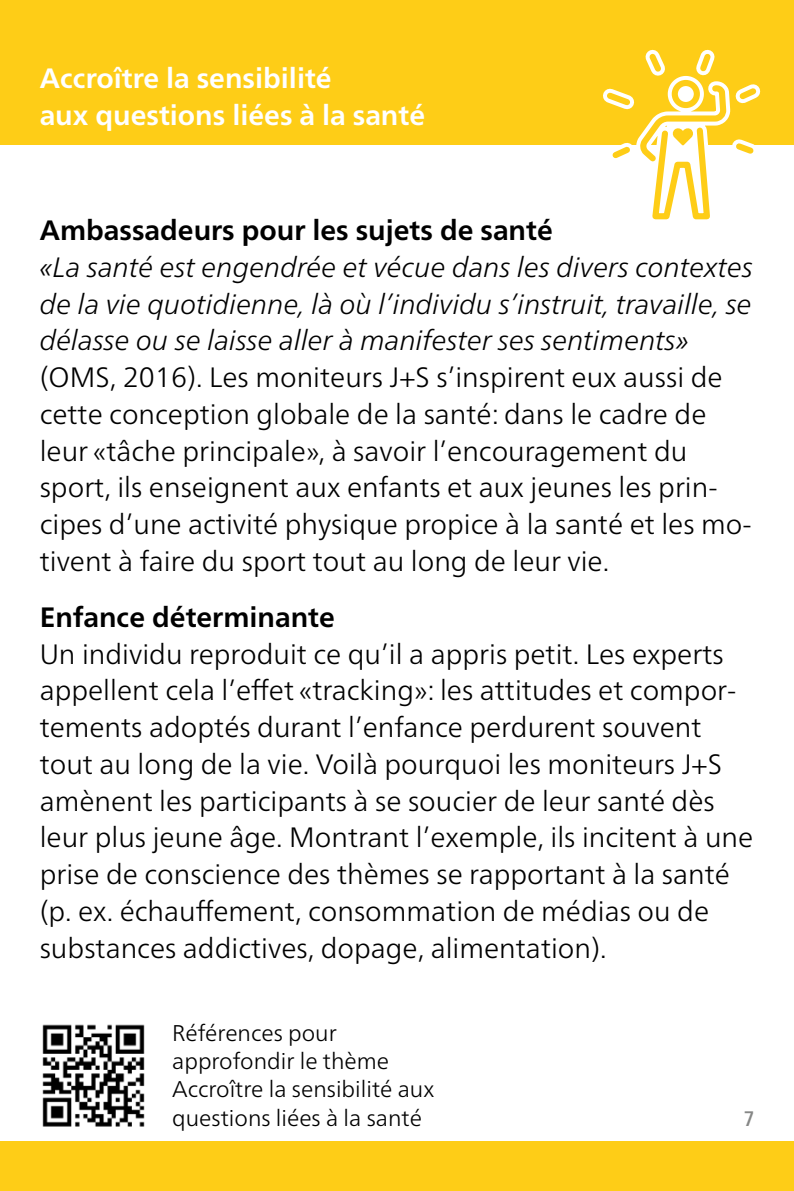
<style>
.page{position:relative;width:794px;height:1191px;background:#fff}
.page>*{position:absolute;margin:0;border:0;box-sizing:border-box;transform-origin:0 0}
._03_Grundtext{font:300 28px/36.8px "Frutiger Neue LT Pro";color:#000}
._02_Untertitel{font:700 28px "Frutiger Neue LT Pro";color:#000}
.t1{font:700 28px/36.8px "Frutiger Neue LT Pro";color:#fff}
._03_Grundtext-2{font:300 22.75px/28px "Frutiger Neue LT Pro";color:#000}
.t2{font:500 condensed 21px "Frutiger Neue LT Pro";color:#868786}
.s1{font-style:italic}
</style>
<div class="page">
<div style="left:0;top:0;width:794px;height:145px;background:#fecd17"></div>
<svg style="left:603px;top:50px;width:157px;height:170px"></svg>
<div style="left:0;top:1141px;width:794px;height:50px;background:#fecd17"></div>
<img style="left:42px;top:1024px;width:103px;height:103px">
<p class="t1" style="left:40px;top:60px;width:387px">Accroître la sensibilité<br>aux questions liées à la santé</p>
<p class="_02_Untertitel" style="left:40px;top:214px;width:514px">Ambassadeurs pour les sujets de santé</p>
<p class="_03_Grundtext" style="left:40px;top:248px;width:715px"><span class="s1">«La santé est engendrée et vécue dans les divers contextes de la vie quotidienne, là où l’individu s’instruit, travaille, se délasse ou se laisse aller à manifester ses sentiments» </span>(OMS, 2016). Les moniteurs J+S s’inspirent eux aussi de cette conception globale de la santé: dans le cadre de leur «tâche principale», à savoir l’encouragement du sport, ils enseignent aux enfants et aux jeunes les prin&shy;cipes d’une activité physique propice à la santé et les mo&shy;tivent à faire du sport tout au long de leur vie.</p>
<p class="_02_Untertitel" style="left:40px;top:600px;width:297px">Enfance déterminante</p>
<p class="_03_Grundtext" style="left:40px;top:635px;width:715px">Un individu reproduit ce qu’il a appris petit. Les experts appellent cela l’effet «tracking»: les attitudes et compor&shy;tements adoptés durant l’enfance perdurent souvent tout au long de la vie. Voilà pourquoi les moniteurs J+S amènent les participants à se soucier de leur santé dès leur plus jeune âge. Montrant l’exemple, ils incitent à une prise de conscience des thèmes se rapportant à la santé (p. ex. échauffement, consommation de médias ou de substances addictives, dopage, alimentation).</p>
<p class="_03_Grundtext-2" style="left:172px;top:1019px;width:218px">Références pour approfondir le thème</p>
<p class="_03_Grundtext-2" style="left:172px;top:1075px;width:264px">Accroître la sensibilité aux questions liées à la santé</p>
<p class="t2" style="left:743px;top:1106px;width:12px">7</p>
</div>
